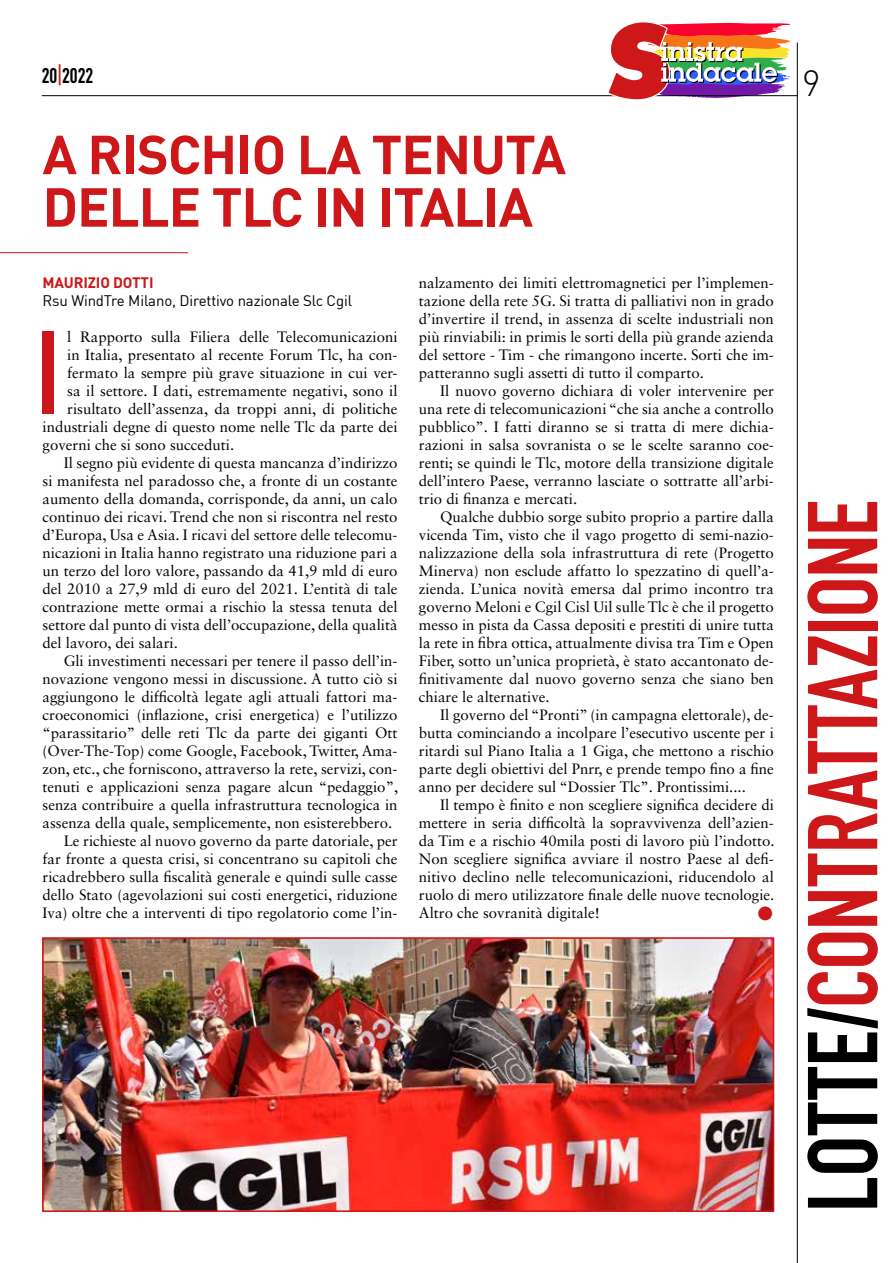
<style>
.page{position:relative;width:893px;height:1263px;background:#fff}
.page>*{position:absolute;margin:0;border:0;box-sizing:border-box;transform-origin:0 0}
.t1{font:116.1px "DIN Engschrift Std";color:#cd1719}
.t2{font:97.35px "DIN Engschrift Std";letter-spacing:-.005em;color:#cd1719}
.t3{font:700 54px/52.5px "DIN";letter-spacing:-.02em;color:#cd1719}
.t4{font:300 36px "DIN";color:#000}
.t5{font:21px "DIN Engschrift Std";color:#000}
.t6{font:15px/18px "Sabon LT Std";color:#000;text-align:justify}
.t7{font:15px "DIN";letter-spacing:-.01em;color:#000}
.t8{font:700 15px "DIN";letter-spacing:-.01em;color:#cd1719}
.t9{font:15px "Zapf Dingbats IT Cby BT";color:#cd1719}
.s1{color:#cd1719}
.s2{color:#000}
</style>
<div class="page">
<hr style="left:42px;top:95px;width:756px;height:1px;background:#000">
<hr style="left:797px;top:43px;width:1px;height:1220px;background:#000">
<svg style="left:606px;top:22px;width:185px;height:78px"></svg>
<hr style="left:0;top:252px;width:188px;height:1px;background:#cd1719">
<img style="left:42px;top:937px;width:732px;height:275px">
<div style="left:43px;top:938px;width:730px;height:273px;border:1px solid #cd1719"></div>
<h3 class="t5" style="left:42px;top:63px;width:53px">20<span class="s1">|</span>2022</h3>
<h3 class="t4" style="left:802px;top:61px;width:20px">9</h3>
<h3 class="t3" style="left:43px;top:126px;width:525px">A RISCHIO LA TENUTA<br>DELLE TLC IN ITALIA</h3>
<p class="t8" style="left:43px;top:273px;width:113px">MAURIZIO DOTTI</p>
<p class="t7" style="left:43px;top:291px;width:311px">Rsu WindTre Milano, Direttivo nazionale Slc Cgil</p>
<h1 class="t1" style="left:37px;top:305px;width:25px">I</h1>
<p class="t6" style="left:67px;top:328px;width:332px">l Rapporto sulla Filiera delle Telecomunicazioni</p>
<p class="t6" style="left:67px;top:346px;width:332px">in Italia, presentato al recente Forum Tlc, ha con-</p>
<p class="t6" style="left:67px;top:364px;width:332px">fermato la sempre più grave situazione in cui ver-</p>
<p class="t6" style="left:67px;top:382px;width:332px">sa il settore. I dati, estremamente negativi, sono il</p>
<p class="t6" style="left:67px;top:400px;width:332px">risultato dell’assenza, da troppi anni, di politiche</p>
<p class="t6" style="left:43px;top:418px;width:357px">industriali degne di questo nome nelle Tlc da parte dei</p>
<p class="t6" style="left:43px;top:436px;width:193px">governi che si sono succeduti.</p>
<p class="t6" style="left:64px;top:454px;width:335px">Il segno più evidente di questa mancanza d’indirizzo</p>
<p class="t6" style="left:43px;top:472px;width:357px">si manifesta nel paradosso che, a fronte di un costante</p>
<p class="t6" style="left:43px;top:490px;width:357px">aumento della domanda, corrisponde, da anni, un calo</p>
<p class="t6" style="left:43px;top:508px;width:357px">continuo dei ricavi. Trend che non si riscontra nel resto</p>
<p class="t6" style="left:43px;top:526px;width:356px">d’Europa, Usa e Asia. I ricavi del settore delle telecomu-</p>
<p class="t6" style="left:43px;top:544px;width:357px">nicazioni in Italia hanno registrato una riduzione pari a</p>
<p class="t6" style="left:43px;top:562px;width:357px">un terzo del loro valore, passando da 41,9 mld di euro</p>
<p class="t6" style="left:43px;top:580px;width:357px">del 2010 a 27,9 mld di euro del 2021. L’entità di tale</p>
<p class="t6" style="left:43px;top:598px;width:357px">contrazione mette ormai a rischio la stessa tenuta del</p>
<p class="t6" style="left:43px;top:616px;width:357px">settore dal punto di vista dell’occupazione, della qualità</p>
<p class="t6" style="left:43px;top:634px;width:137px">del lavoro, dei salari.</p>
<p class="t6" style="left:64px;top:652px;width:335px">Gli investimenti necessari per tenere il passo dell’in-</p>
<p class="t6" style="left:43px;top:670px;width:357px">novazione vengono messi in discussione. A tutto ciò si</p>
<p class="t6" style="left:43px;top:688px;width:357px">aggiungono le difficoltà legate agli attuali fattori ma-</p>
<p class="t6" style="left:43px;top:706px;width:357px">croeconomici (inflazione, crisi energetica) e l’utilizzo</p>
<p class="t6" style="left:43px;top:724px;width:356px">“parassitario” delle reti Tlc da parte dei giganti Ott</p>
<p class="t6" style="left:43px;top:742px;width:357px">(Over-The-Top) come Google, Facebook, Twitter, Ama-</p>
<p class="t6" style="left:43px;top:760px;width:357px">zon, etc., che forniscono, attraverso la rete, servizi, con-</p>
<p class="t6" style="left:43px;top:778px;width:357px">tenuti e applicazioni senza pagare alcun “pedaggio”,</p>
<p class="t6" style="left:43px;top:796px;width:357px">senza contribuire a quella infrastruttura tecnologica in</p>
<p class="t6" style="left:43px;top:814px;width:351px">assenza della quale, semplicemente, non esisterebbero.</p>
<p class="t6" style="left:64px;top:832px;width:335px">Le richieste al nuovo governo da parte datoriale, per</p>
<p class="t6" style="left:43px;top:850px;width:357px">far fronte a questa crisi, si concentrano su capitoli che</p>
<p class="t6" style="left:43px;top:868px;width:357px">ricadrebbero sulla fiscalità generale e quindi sulle casse</p>
<p class="t6" style="left:43px;top:886px;width:357px">dello Stato (agevolazioni sui costi energetici, riduzione</p>
<p class="t6" style="left:43px;top:904px;width:357px">Iva) oltre che a interventi di tipo regolatorio come l’in-</p>
<p class="t6" style="left:419px;top:274px;width:357px">nalzamento dei limiti elettromagnetici per l’implemen&shy;tazione della rete 5G. Si tratta di palliativi non in grado d’invertire il trend, in assenza di scelte industriali non più rinviabili: in primis le sorti della più grande azienda del settore - Tim - che rimangono incerte. Sorti che im&shy;patteranno sugli assetti di tutto il comparto.</p>
<p class="t6" style="left:419px;top:382px;width:357px;text-indent:21px">Il nuovo governo dichiara di voler intervenire per una rete di telecomunicazioni “che sia anche a controllo pubblico”. I fatti diranno se si tratta di mere dichia&shy;razioni in salsa sovranista o se le scelte saranno coe&shy;renti; se quindi le Tlc, motore della transizione digitale dell’intero Paese, verranno lasciate o sottratte all’arbi&shy;trio di finanza e mercati.</p>
<p class="t6" style="left:419px;top:508px;width:357px;text-indent:21px">Qualche dubbio sorge subito proprio a partire dalla vicenda Tim, visto che il vago progetto di semi-nazio&shy;nalizzazione della sola infrastruttura di rete (Progetto Minerva) non esclude affatto lo spezzatino di quell’a&shy;zienda. L’unica novità emersa dal primo incontro tra governo Meloni e Cgil Cisl Uil sulle Tlc è che il progetto messo in pista da Cassa depositi e prestiti di unire tutta la rete in fibra ottica, attualmente divisa tra Tim e Open Fiber, sotto un’unica proprietà, è stato accantonato de&shy;finitivamente dal nuovo governo senza che siano ben chiare le alternative.</p>
<p class="t6" style="left:419px;top:706px;width:357px;text-indent:21px">Il governo del “Pronti” (in campagna elettorale), de&shy;butta cominciando a incolpare l’esecutivo uscente per i ritardi sul Piano Italia a 1 Giga, che mettono a rischio parte degli obiettivi del Pnrr, e prende tempo fino a fine anno per decidere sul “Dossier Tlc”. Prontissimi....</p>
<p class="t6" style="left:419px;top:796px;width:357px;text-indent:21px">Il tempo è finito e non scegliere significa decidere di mettere in seria difficoltà la sopravvivenza dell’azien&shy;da Tim e a rischio 40mila posti di lavoro più l’indotto.<br>Non scegliere significa avviare il nostro Paese al defi&shy;nitivo declino nelle telecomunicazioni, riducendolo al ruolo di mero utilizzatore finale delle nuove tecnologie.<br>Altro che sovranità digitale!</p>
<p class="t9" style="left:758px;top:906px;width:16px">●</p>
<h2 class="t2" style="left:786px;top:1212px;width:714px;rotate:-90deg"><span class="s2">LOTTE/</span>CONTRATTAZIONE</h2>
</div>
